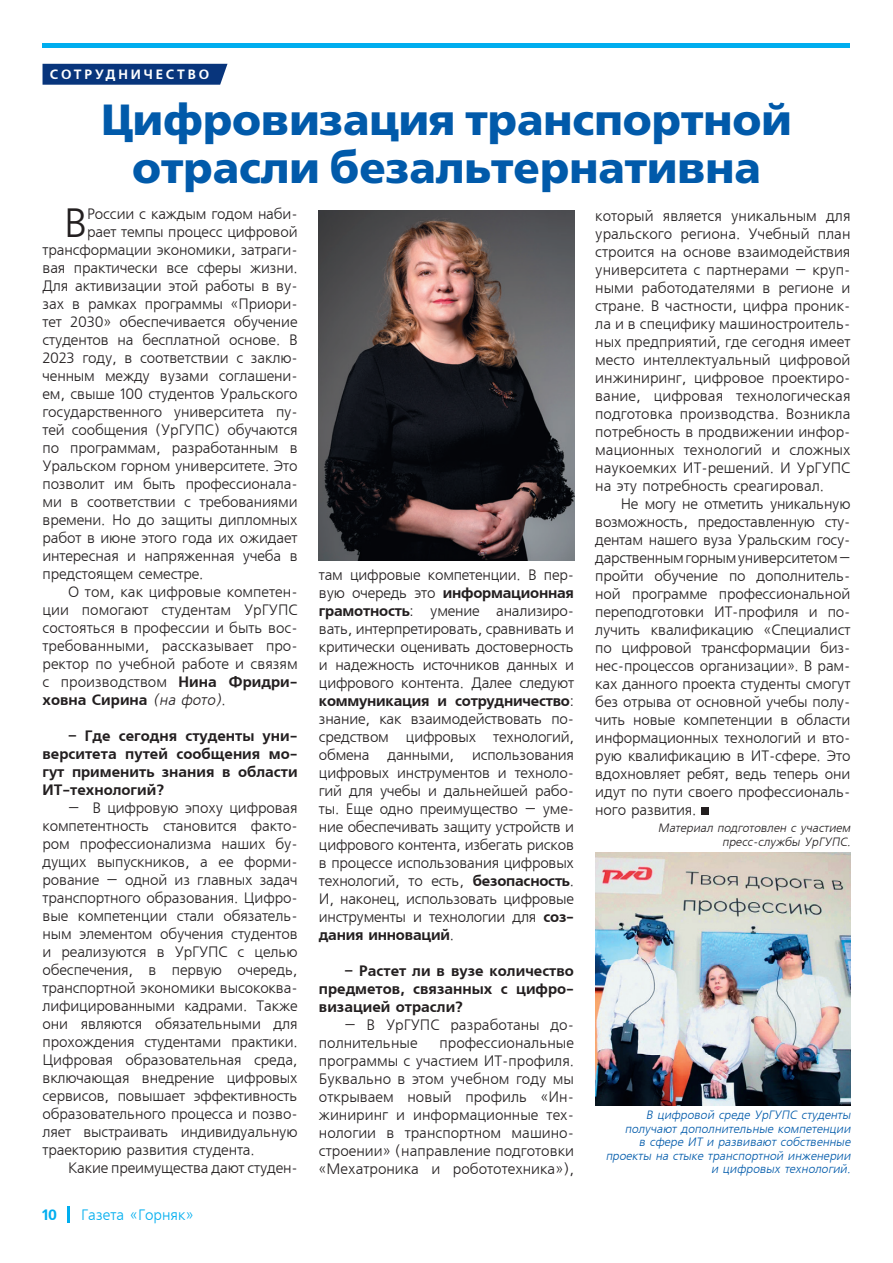
<style>
.page{position:relative;width:893px;height:1263px;background:#fff}
.page>*{position:absolute;margin:0;border:0;box-sizing:border-box;transform-origin:0 0}
.t1{font:700 43.5px "Free Set";color:#015aaa}
.t2{font:40.65px "Free Set CTT";color:#231f20}
.t3{font:15px/18px "Free Set CTT";letter-spacing:-.01em;color:#231f20;text-align:justify}
.t4{font:15px/18px "AXP Free Set C Bold";color:#231f20;text-align:justify}
.t5{font:15px "Free Set Cyrillic";color:#00aeef}
.t6{font:15px "Free Set Bold Cyrillic";color:#00aeef}
.t7{font:600 13.5px "Free Set";letter-spacing:.21em;color:#fff}
.t8{font:italic 12px/13.5px "Free Set CTT";color:#015aaa;text-align:right}
.t9{font:italic 12px/14.4px "Free Set CTT";color:#231f20;text-align:right}
.s1{font-family:"AXP Free Set C Bold"}
.s2{font-style:italic}
</style>
<div class="page">
<hr style="left:67px;top:1206px;width:3px;height:17px;background:#00aeef">
<hr style="left:43px;top:44px;width:807px;height:4px;background:#00aeef">
<div style="left:43px;top:64px;width:184px;height:21px;background:#08357c"></div>
<img style="left:319px;top:210px;width:255px;height:351px">
<img style="left:595px;top:853px;width:255px;height:253px">
<div style="left:701px;top:807px;width:8px;height:8px;background:#231f20"></div>
<p class="t7" style="left:50px;top:66px;width:161px">СОТРУДНИЧЕСТВО</p>
<p class="t1" style="left:101px;top:94px;width:692px">Цифровизация транспортной</p>
<p class="t1" style="left:132px;top:142px;width:630px">отрасли безальтернативна</p>
<p class="t2" style="left:64px;top:202px;width:25px">В</p>
<p class="t3" style="left:87px;top:206px;width:212px">России с каждым годом наби-</p>
<p class="t3" style="left:595px;top:208px;width:257px">который является уникальным для уральского региона. Учебный план строится на основе взаимодействия университета с партнерами – круп&shy;ными работодателями в регионе и стране. В частности, цифра проник&shy;ла и в специфику машиностроитель&shy;ных предприятий, где сегодня имеет место интеллектуальный цифровой инжиниринг, цифровое проектиро&shy;вание, цифровая технологическая подготовка производства. Возникла потребность в продвижении инфор&shy;мационных технологий и сложных наукоемких ИТ-решений. И УрГУПС на эту потребность среагировал.</p>
<p class="t3" style="left:595px;top:496px;width:257px;text-indent:26px">Не могу не отметить уникальную возможность, предоставленную сту&shy;дентам нашего вуза Уральским госу&shy;дарственным горным университетом – пройти обучение по дополнитель&shy;ной программе профессиональной переподготовки ИТ-профиля и по&shy;лучить квалификацию «Специалист по цифровой трансформации биз&shy;нес-процессов организации». В рам&shy;ках данного проекта студенты смогут без отрыва от основной учебы полу&shy;чить новые компетенции в области информационных технологий и вто&shy;рую квалификацию в ИТ-сфере. Это вдохновляет ребят, ведь теперь они идут по пути своего профессиональ&shy;ного развития.</p>
<p class="t9" style="left:658px;top:821px;width:197px">Материал подготовлен с участием пресс-службы УрГУПС.</p>
<p class="t3" style="left:87px;top:224px;width:212px">рает темпы процесс цифровой</p>
<p class="t3" style="left:43px;top:242px;width:257px">трансформации экономики, затраги-</p>
<p class="t3" style="left:43px;top:260px;width:257px">вая практически все сферы жизни.</p>
<p class="t3" style="left:43px;top:278px;width:257px">Для активизации этой работы в ву-</p>
<p class="t3" style="left:43px;top:296px;width:257px">зах в рамках программы «Приори-</p>
<p class="t3" style="left:43px;top:314px;width:257px">тет 2030» обеспечивается обучение</p>
<p class="t3" style="left:43px;top:332px;width:257px">студентов на бесплатной основе. В</p>
<p class="t3" style="left:43px;top:350px;width:257px">2023 году, в соответствии с заклю-</p>
<p class="t3" style="left:43px;top:368px;width:257px">ченным между вузами соглашени-</p>
<p class="t3" style="left:43px;top:386px;width:257px">ем, свыше 100 студентов Уральского</p>
<p class="t3" style="left:43px;top:404px;width:257px">государственного университета пу-</p>
<p class="t3" style="left:43px;top:422px;width:257px">тей сообщения (УрГУПС) обучаются</p>
<p class="t3" style="left:43px;top:440px;width:257px">по программам, разработанным в</p>
<p class="t3" style="left:43px;top:458px;width:257px">Уральском горном университете. Это</p>
<p class="t3" style="left:43px;top:476px;width:257px">позволит им быть профессионала-</p>
<p class="t3" style="left:43px;top:494px;width:257px">ми в соответствии с требованиями</p>
<p class="t3" style="left:43px;top:512px;width:257px">времени. Но до защиты дипломных</p>
<p class="t3" style="left:43px;top:530px;width:257px">работ в июне этого года их ожидает</p>
<p class="t3" style="left:43px;top:548px;width:257px">интересная и напряженная учеба в</p>
<p class="t3" style="left:43px;top:566px;width:162px">предстоящем семестре.</p>
<p class="t3" style="left:43px;top:584px;width:257px;text-indent:26px">О том, как цифровые компетен&shy;ции помогают студентам УрГУПС состояться в профессии и быть вос&shy;требованными, рассказывает про&shy;ректор по учебной работе и связям с производством <span class="s1">Нина Фридри&shy;ховна Сирина</span> <span class="s2">(на фото)</span>.</p>
<p class="t4" style="left:43px;top:727px;width:257px;text-indent:26px">– Где сегодня студенты уни&shy;верситета путей сообщения мо&shy;гут применить знания в области ИТ-технологий?</p>
<p class="t3" style="left:43px;top:800px;width:257px;text-indent:26px">– В цифровую эпоху цифровая компетентность становится факто&shy;ром профессионализма наших бу&shy;дущих выпускников, а ее форми&shy;рование – одной из главных задач транспортного образования. Цифро&shy;вые компетенции стали обязатель&shy;ным элементом обучения студентов и реализуются в УрГУПС c целью обеспечения, в первую очередь, транспортной экономики высококва&shy;лифицированными кадрами. Также они являются обязательными для прохождения студентами практики.<br>Цифровая образовательная среда, включающая внедрение цифровых сервисов, повышает эффективность образовательного процесса и позво&shy;ляет выстраивать индивидуальную траекторию развития студента.</p>
<p class="t3" style="left:68px;top:1160px;width:231px">Какие преимущества дают студен-</p>
<p class="t3" style="left:319px;top:566px;width:257px">там цифровые компетенции. В пер&shy;вую очередь это <span class="s1">информационная грамотность</span>: умение анализиро&shy;вать, интерпретировать, сравнивать и критически оценивать достоверность и надежность источников данных и цифрового контента. Далее следуют <span class="s1">коммуникация и сотрудничество</span>: знание, как взаимодействовать по&shy;средством цифровых технологий, обмена данными, использования цифровых инструментов и техноло&shy;гий для учебы и дальнейшей рабо&shy;ты. Еще одно преимущество – уме&shy;ние обеспечивать защиту устройств и цифрового контента, избегать рисков в процессе использования цифровых технологий, то есть, <span class="s1">безопасность</span>.<br>И, наконец, использовать цифровые инструменты и технологии для <span class="s1">соз&shy;дания инноваций</span>.</p>
<p class="t4" style="left:319px;top:962px;width:257px;text-indent:26px">– Растет ли в вузе количество предметов, связанных с цифро&shy;визацией отрасли?</p>
<p class="t3" style="left:319px;top:1016px;width:257px;text-indent:26px">– В УрГУПС разработаны до&shy;полнительные</p>
<p class="t3" style="left:319px;top:1034px;width:257px;text-indent:121px">профессиональные программы с участием ИТ-профиля.<br>Буквально в этом учебном году мы открываем новый профиль «Ин&shy;жиниринг и информационные тех&shy;нологии в транспортном машино&shy;строении» (направление подготовки «Мехатроника и робототехника»),</p>
<p class="t8" style="left:606px;top:1109px;width:249px">В цифровой среде УрГУПС студенты получают дополнительные компетенции<br>в сфере ИТ и развивают собственные проекты на стыке транспортной инженерии и цифровых технологий.</p>
<p class="t6" style="left:42px;top:1206px;width:17px">10</p>
<p class="t5" style="left:81px;top:1207px;width:114px">Газета «Горняк»</p>
</div>
